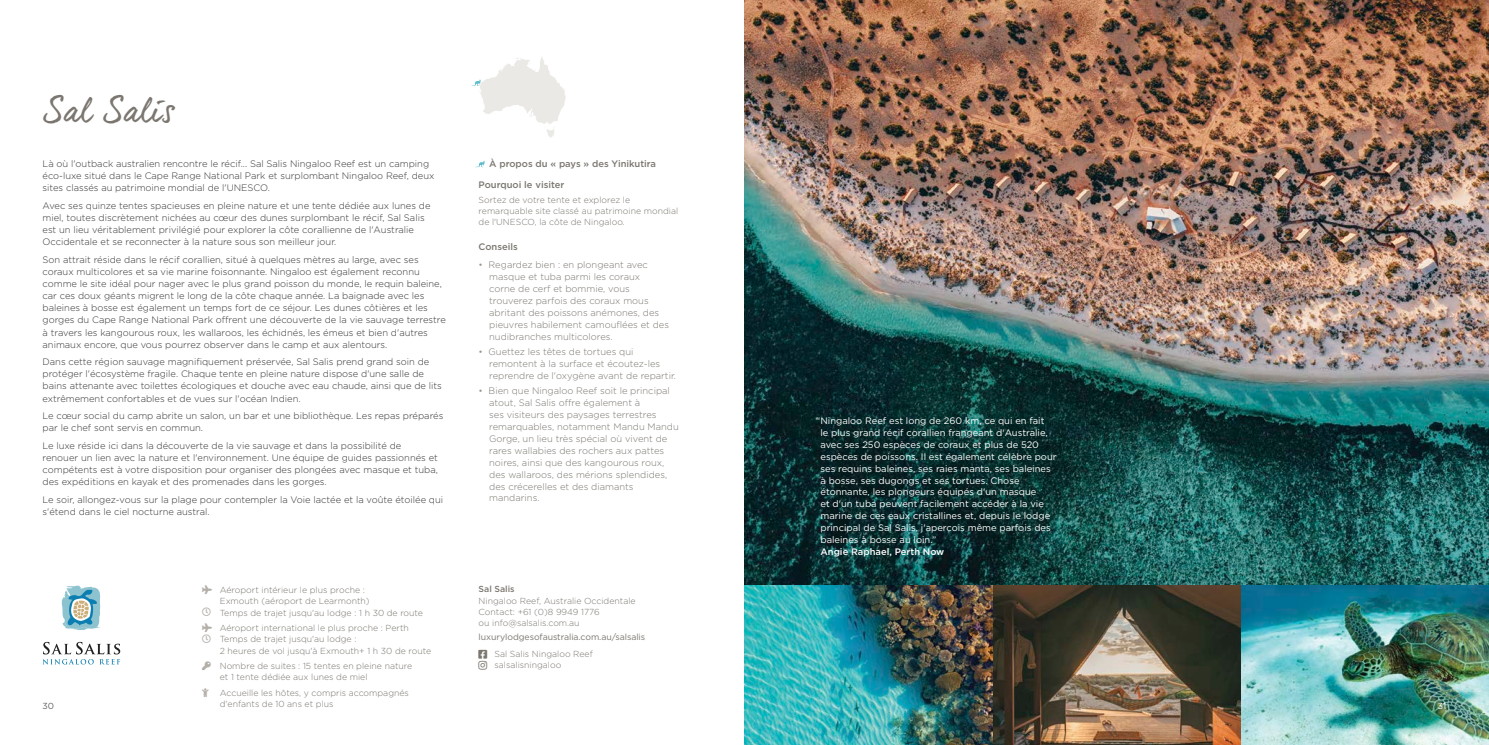
<style>
.page{position:relative;width:1489px;height:745px;background:#fff}
.page>*{position:absolute;margin:0;border:0;box-sizing:border-box;transform-origin:0 0}
.t1{font:32.5px "dear Joe 6";letter-spacing:-.025em;color:#7b766f}
.t2{font:300 9.38px/12.1px "Gotham";color:#333334}
.t3{font:300 9.38px/11.9px "Gotham";color:#7b766f}
.t4{font:9.38px/11.9px "Gotham";color:#fff}
.t5{font:500 9.38px "Gotham";color:#7b766f}
.t6{font:500 9.38px "Gotham";color:#fff}
.t7{font:300 8.75px/11.2px "Gotham";color:#7b766f}
.t8{font:8.75px "Gotham";letter-spacing:-.005em;color:#7b766f}
.t9{font:500 8.75px "Gotham";color:#7b766f}
.t10{font:8.75px "Gotham";color:#636366}
.t11{font:8.75px "Gotham";color:#fff}
.s1{color:#9b958f}
</style>
<div class="page">
<img style="left:744px;top:0;width:744px;height:744px">
<svg style="left:471px;top:57px;width:95px;height:80px"></svg>
<svg style="left:62px;top:585px;width:39px;height:45px"></svg>
<svg style="left:43px;top:641px;width:77px;height:23px"></svg>
<svg style="left:475px;top:161px;width:9px;height:6px"></svg>
<h1 class="t1" style="left:43px;top:90px;width:134px">Sal Salis</h1>
<p class="t2" style="left:43px;top:157px;width:393px">Là où l'outback australien rencontre le récif... Sal Salis Ningaloo Reef est un camping éco-luxe situé dans le Cape Range National Park et surplombant Ningaloo Reef, deux sites classés au patrimoine mondial de l'UNESCO.</p>
<p class="t2" style="left:43px;top:199px;width:389px">Avec ses quinze tentes spacieuses en pleine nature et une tente dédiée aux lunes de miel, toutes discrètement nichées au cœur des dunes surplombant le récif, Sal Salis est un lieu véritablement privilégié pour explorer la côte corallienne de l'Australie Occidentale et se reconnecter à la nature sous son meilleur jour.</p>
<p class="t2" style="left:43px;top:253px;width:405px">Son attrait réside dans le récif corallien, situé à quelques mètres au large, avec ses coraux multicolores et sa vie marine foisonnante. Ningaloo est également reconnu comme le site idéal pour nager avec le plus grand poisson du monde, le requin baleine, car ces doux géants migrent le long de la côte chaque année. La baignade avec les baleines à bosse est également un temps fort de ce séjour. Les dunes côtières et les gorges du Cape Range National Park offrent une découverte de la vie sauvage terrestre à travers les kangourous roux, les wallaroos, les échidnés, les émeus et bien d'autres animaux encore, que vous pourrez observer dans le camp et aux alentours.</p>
<p class="t2" style="left:43px;top:355px;width:401px">Dans cette région sauvage magnifiquement préservée, Sal Salis prend grand soin de protéger l'écosystème fragile. Chaque tente en pleine nature dispose d'une salle de bains attenante avec toilettes écologiques et douche avec eau chaude, ainsi que de lits extrêmement confortables et de vues sur l'océan Indien.</p>
<p class="t2" style="left:43px;top:409px;width:402px">Le cœur social du camp abrite un salon, un bar et une bibliothèque. Les repas préparés par le chef sont servis en commun.</p>
<p class="t2" style="left:43px;top:438px;width:397px">Le luxe réside ici dans la découverte de la vie sauvage et dans la possibilité de renouer un lien avec la nature et l'environnement. Une équipe de guides passionnés et compétents est à votre disposition pour organiser des plongées avec masque et tuba, des expéditions en kayak et des promenades dans les gorges.</p>
<p class="t2" style="left:43px;top:492px;width:402px">Le soir, allongez-vous sur la plage pour contempler la Voie lactée et la voûte étoilée qui s'étend dans le ciel nocturne austral.</p>
<p class="t5" style="left:489px;top:157px;width:168px">À propos du « pays » des Yinikutira</p>
<p class="t5" style="left:478px;top:179px;width:87px">Pourquoi le visiter</p>
<p class="t7" style="left:478px;top:193px;width:201px">Sortez de votre tente et explorez le remarquable site classé au patrimoine mondial de l'UNESCO, la côte de Ningaloo.</p>
<p class="t5" style="left:478px;top:240px;width:41px">Conseils</p>
<p class="t3" style="left:489px;top:259px;width:181px;text-indent:-11px"><span class="s1">•</span> Regardez bien : en plongeant avec masque et tuba parmi les coraux<br>corne de cerf et bommie, vous trouverez parfois des coraux mous abritant des poissons anémones, des pieuvres habilement camouflées et des nudibranches multicolores.</p>
<p class="t3" style="left:489px;top:345px;width:188px;text-indent:-11px"><span class="s1">•</span> Guettez les têtes de tortues qui remontent à la surface et écoutez-les reprendre de l'oxygène avant de repartir.</p>
<p class="t3" style="left:489px;top:384px;width:191px;text-indent:-11px"><span class="s1">•</span> Bien que Ningaloo Reef soit le principal atout, Sal Salis offre également à<br>ses visiteurs des paysages terrestres remarquables, notamment Mandu Mandu Gorge, un lieu très spécial où vivent de rares wallabies des rochers aux pattes noires, ainsi que des kangourous roux, des wallaroos, des mérions splendides, des crécerelles et des diamants mandarins.</p>
<p class="t4" style="left:820px;top:414px;width:238px;text-indent:-4px">“Ningaloo Reef est long de 260 km, ce qui en fait<br>le plus grand récif corallien frangeant d'Australie, avec ses 250 espèces de coraux et plus de 520 espèces de poissons. Il est également célèbre pour ses requins baleines, ses raies manta, ses baleines à bosse, ses dugongs et ses tortues. Chose étonnante, les plongeurs équipés d'un masque<br>et d'un tuba peuvent facilement accéder à la vie marine de ces eaux cristallines et, depuis le lodge principal de Sal Salis, j'aperçois même parfois des baleines à bosse au loin.”</p>
<p class="t6" style="left:820px;top:545px;width:125px">Angie Raphael, Perth Now</p>
<p class="t9" style="left:478px;top:583px;width:37px">Sal Salis</p>
<p class="t7" style="left:478px;top:594px;width:159px">Ningaloo Reef, Australie Occidentale<br>Contact: +61 (0)8 9949 1776<br>ou info@salsalis.com.au</p>
<p class="t8" style="left:478px;top:630px;width:168px">luxurylodgesofaustralia.com.au/salsalis</p>
<p class="t7" style="left:494px;top:647px;width:100px">Sal Salis Ningaloo Reef salsalisningaloo</p>
<p class="t7" style="left:220px;top:583px;width:205px">Aéroport intérieur le plus proche :<br>Exmouth (aéroport de Learmonth)<br>Temps de trajet jusqu'au lodge : 1 h 30 de route</p>
<p class="t7" style="left:220px;top:621px;width:213px">Aéroport international le plus proche : Perth<br>Temps de trajet jusqu'au lodge :<br>2 heures de vol jusqu'à Exmouth+ 1 h 30 de route</p>
<p class="t7" style="left:220px;top:659px;width:194px">Nombre de suites : 15 tentes en pleine nature et 1 tente dédiée aux lunes de miel</p>
<p class="t7" style="left:220px;top:686px;width:191px">Accueille les hôtes, y compris accompagnés d'enfants de 10 ans et plus</p>
<p class="t10" style="left:43px;top:700px;width:13px">30</p>
<p class="t11" style="left:1437px;top:700px;width:10px">31</p>
</div>
